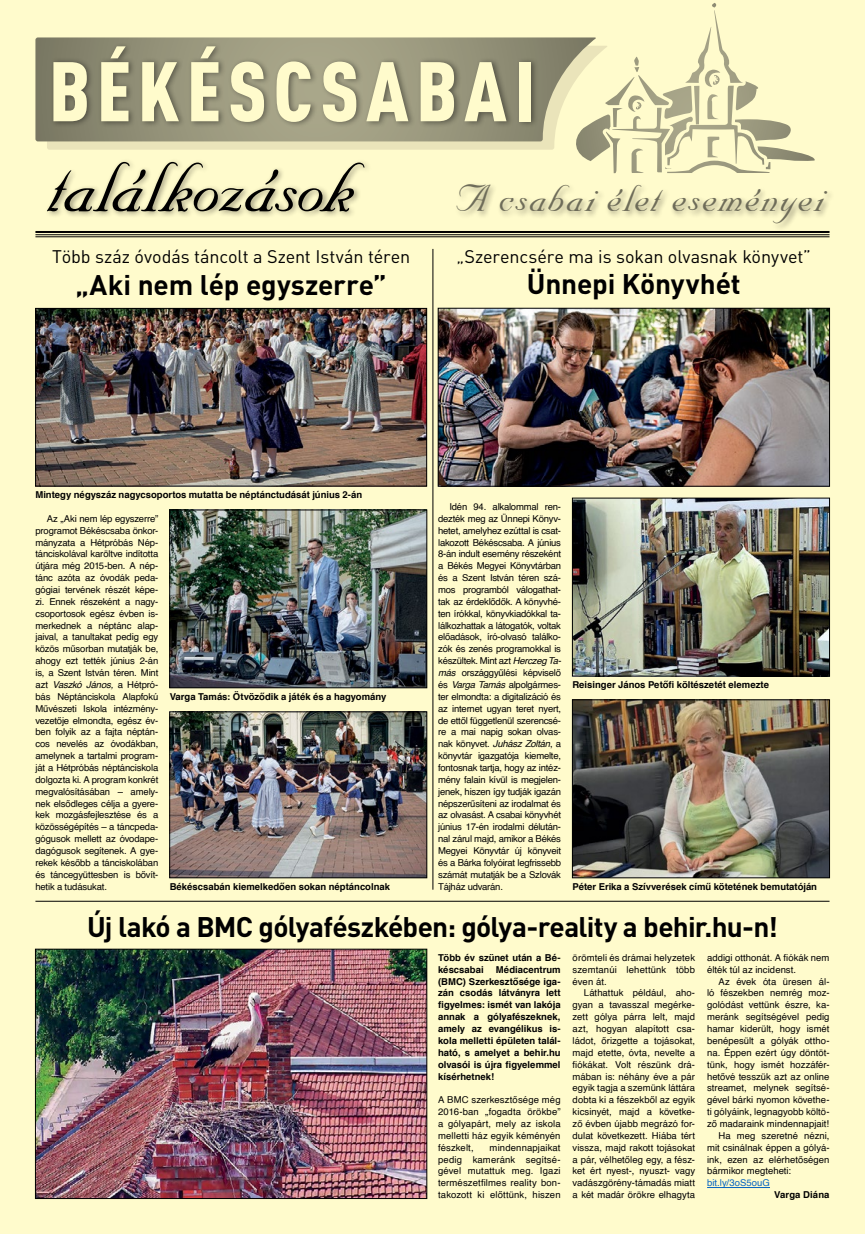
<style>
.page{position:relative;width:865px;height:1234px;background:#fff}
.page>*{position:absolute;margin:0;border:0;box-sizing:border-box;transform-origin:0 0}
.t1{font:900 condensed 83px "DIN Pro";letter-spacing:.085em;color:#fffbcc}
.t2{font:44px "Nuptial Script";letter-spacing:.035em;color:#6e6c59}
.t3{font:700 28px "DIN Pro";letter-spacing:-.015em;color:#000}
.t4{font:18px "DIN Pro";letter-spacing:-.005em;color:#000}
.t5{font:9.5px/11.9px "Helvetica";letter-spacing:.005em;color:#000;text-align:justify}
.t6{font:700 9.5px/11.9px "Helvetica";color:#000}
.t7{font:9.5px "Helvetica";letter-spacing:.005em;color:#0563c1}
.s1{font-size:84px;color:#000}
.s2{font-style:italic}
</style>
<div class="page">
<div style="left:0;top:0;width:865px;height:1233px;background:#fffbcc"></div>
<svg style="left:35px;top:37px;width:536px;height:104px"></svg>
<svg style="left:571px;top:3px;width:244px;height:170px"></svg>
<hr style="left:35px;top:236px;width:794px;height:1px;background:#000">
<hr style="left:35px;top:234px;width:794px;height:1px;background:#000">
<hr style="left:35px;top:231px;width:794px;height:2px;background:#000">
<div style="left:44px;top:43px;width:494px;height:176px;background:#000;opacity:.4"></div>
<div style="left:454px;top:182px;width:380px;height:49px;background:#000;opacity:.4"></div>
<hr style="left:707px;top:1186px;width:63px;height:1px;background:#0563c1">
<img style="left:37px;top:950px;width:388px;height:246px">
<div style="left:35px;top:948px;width:392px;height:250px;border:1px solid #000"></div>
<hr style="left:35px;top:900px;width:794px;height:1px;background:#000">
<img style="left:37px;top:310px;width:388px;height:174px">
<div style="left:35px;top:308px;width:392px;height:178px;border:1px solid #000"></div>
<img style="left:171px;top:511px;width:254px;height:174px">
<div style="left:169px;top:509px;width:258px;height:178px;border:1px solid #000"></div>
<img style="left:171px;top:713px;width:254px;height:162px">
<div style="left:169px;top:711px;width:258px;height:166px;border:1px solid #000"></div>
<hr style="left:433px;top:249px;width:1px;height:640px;background:#000">
<img style="left:440px;top:310px;width:387px;height:174px">
<div style="left:438px;top:308px;width:391px;height:178px;border:1px solid #000"></div>
<img style="left:574px;top:500px;width:253px;height:174px">
<div style="left:572px;top:498px;width:257px;height:178px;border:1px solid #000"></div>
<img style="left:574px;top:701px;width:253px;height:174px">
<div style="left:572px;top:699px;width:257px;height:178px;border:1px solid #000"></div>
<h1 class="t1" style="left:49px;top:27px;width:488px">BÉKÉSCSABAI</h1>
<h2 class="t2" style="left:48px;top:174px;width:777px"><span class="s1">találkozások</span> A csabai élet eseményei</h2>
<h3 class="t4" style="left:52px;top:244px;width:359px">Több száz óvodás táncolt a Szent István téren</h3>
<h3 class="t3" style="left:75px;top:266px;width:313px">„Aki nem lép egyszerre”</h3>
<h3 class="t4" style="left:456px;top:244px;width:356px">„Szerencsére ma is sokan olvasnak könyvet”</h3>
<h3 class="t3" style="left:527px;top:265px;width:215px">Ünnepi Könyvhét</h3>
<p class="t6" style="left:35px;top:489px;width:328px">Mintegy négyszáz nagycsoportos mutatta be néptánctudását június 2-án</p>
<p class="t5" style="left:35px;top:512px;width:124px;text-indent:11px">Az „Aki nem lép egyszerre” programot Békéscsaba önkor&shy;mányzata a Hétpróbás Nép&shy;tánciskolával karöltve indította útjára még 2015-ben. A nép&shy;tánc azóta az óvodák peda&shy;gógiai tervének részét képe&shy;zi. Ennek részeként a nagy&shy;csoportosok egész évben is&shy;merkednek a néptánc alap&shy;jaival, a tanultakat pedig egy közös műsorban mutatják be, ahogy ezt tették június 2-án is, a Szent István téren. Mint azt <span class="s2">Vaszkó János,</span> a Hétpró&shy;bás Néptánciskola Alapfokú Művészeti Iskola intézmény&shy;vezetője elmondta, egész év&shy;ben folyik az a fajta néptán&shy;cos nevelés az óvodákban, amelynek a tartalmi program&shy;ját a Hétpróbás néptánciskola dolgozta ki. A program konkrét megvalósításában – amely&shy;nek elsődleges célja a gyere&shy;kek mozgásfejlesztése és a közösségépítés – a táncpeda&shy;gógusok mellett az óvodape&shy;dagógusok segítenek. A gye&shy;rekek később a tánciskolában és táncegyüttesben is bővít&shy;hetik a tudásukat.</p>
<p class="t6" style="left:170px;top:690px;width:218px">Varga Tamás: Ötvöződik a játék és a hagyomány</p>
<p class="t6" style="left:170px;top:880px;width:222px">Békéscsabán kiemelkedően sokan néptáncolnak</p>
<p class="t5" style="left:438px;top:501px;width:125px;text-indent:11px">Idén 94. alkalommal ren&shy;dezték meg az Ünnepi Könyv&shy;hetet, amelyhez ezúttal is csat&shy;lakozott Békéscsaba. A június 8-án indult esemény részeként a Békés Megyei Könyvtárban és a Szent István téren szá&shy;mos programból válogathat&shy;tak az érdeklődők. A könyvhé&shy;ten írókkal, könyvkiadókkal ta&shy;lálkozhattak a látogatók, voltak előadások, író-olvasó találko&shy;zók és zenés programokkal is készültek. Mint azt <span class="s2">Herczeg Ta&shy;más</span> országgyűlési képviselő és <span class="s2">Varga Tamás</span> alpolgármes&shy;ter elmondta: a digitalizáció és az internet ugyan teret nyert, de ettől függetlenül szerencsé&shy;re a mai napig sokan olvas&shy;nak könyvet. <span class="s2">Juhász Zoltán</span>, a könyvtár igazgatója kiemelte, fontosnak tartja, hogy az intéz&shy;mény falain kívül is megjelen&shy;jenek, hiszen így tudják igazán népszerűsíteni az irodalmat és az olvasást. A csabai könyvhét június 17-én irodalmi délután&shy;nal zárul majd, amikor a Békés Megyei Könyvtár új könyveit és a Bárka folyóirat legfrissebb számát mutatják be a Szlovák Tájház udvarán.</p>
<p class="t6" style="left:572px;top:678px;width:198px">Reisinger János Petőfi költészetét elemezte</p>
<p class="t6" style="left:572px;top:880px;width:246px">Péter Erika a Szívverések című kötetének bemutatóján</p>
<h3 class="t3" style="left:87px;top:907px;width:692px">Új lakó a BMC gólyafészkében: gólya-reality a behir.hu-n!</h3>
<p class="t6" style="left:438px;top:951px;width:124px">Több év szünet után a Bé&shy;késcsabai</p>
<p class="t6" style="left:438px;top:963px;width:124px;text-align:justify;text-indent:58px">Médiacentrum (BMC) Szerkesztősége iga&shy;zán csodás látványra lett figyelmes: ismét van lakója annak a gólyafészeknek, amely az evangélikus is&shy;kola melletti épületen talál&shy;ható, s amelyet a behir.hu olvasói is újra figyelemmel kísérhetnek!</p>
<p class="t5" style="left:438px;top:1093px;width:124px">A BMC szerkesztősége még 2016-ban „fogadta örökbe” a gólyapárt, mely az iskola melletti ház egyik kéményén fészkelt,</p>
<p class="t5" style="left:438px;top:1141px;width:124px;text-indent:51px">mindennapjaikat pedig kameránk segítsé&shy;gével mutattuk meg. Igazi természetfilmes reality bon&shy;takozott ki előttünk, hiszen</p>
<p class="t5" style="left:572px;top:951px;width:124px">örömteli és drámai helyzetek szemtanúi lehettünk több éven át.</p>
<p class="t5" style="left:572px;top:987px;width:124px;text-indent:11px">Láthattuk például, aho&shy;gyan a tavasszal megérke&shy;zett gólya párra lelt, majd azt, hogyan alapított csa&shy;ládot, őrizgette a tojásokat, majd etette, óvta, nevelte a fiókákat. Volt részünk drá&shy;mában is: néhány éve a pár egyik tagja a szemünk láttára dobta ki a fészekből az egyik kicsinyét, majd a követke&shy;ző évben újabb megrázó for&shy;dulat következett. Hiába tért vissza, majd rakott tojásokat a pár, vélhetőleg egy, a fész&shy;ket ért nyest-, nyuszt- vagy vadászgörény-támadás miatt a két madár örökre elhagyta</p>
<p class="t5" style="left:707px;top:951px;width:124px">addigi otthonát. A fiókák nem élték túl az incidenst.</p>
<p class="t5" style="left:718px;top:975px;width:113px">Az évek óta üresen ál-</p>
<p class="t5" style="left:707px;top:987px;width:124px">ló fészekben nemrég moz-</p>
<p class="t5" style="left:707px;top:999px;width:124px">golódást vettünk észre, ka-</p>
<p class="t5" style="left:707px;top:1010px;width:124px">meránk segítségével pedig</p>
<p class="t5" style="left:707px;top:1022px;width:124px">hamar kiderült, hogy ismét</p>
<p class="t5" style="left:707px;top:1034px;width:124px">benépesült a gólyák ottho-</p>
<p class="t5" style="left:707px;top:1046px;width:124px">na. Éppen ezért úgy döntöt-</p>
<p class="t5" style="left:707px;top:1058px;width:124px">tünk, hogy ismét hozzáfér-</p>
<p class="t5" style="left:707px;top:1070px;width:124px">hetővé tesszük azt az online</p>
<p class="t5" style="left:707px;top:1082px;width:124px">streamet, melynek segítsé-</p>
<p class="t5" style="left:707px;top:1093px;width:124px">gével bárki nyomon követhe-</p>
<p class="t5" style="left:707px;top:1105px;width:124px">ti gólyáink, legnagyobb költö-</p>
<p class="t5" style="left:707px;top:1117px;width:123px">ző madaraink mindennapjait!</p>
<p class="t5" style="left:718px;top:1129px;width:113px">Ha meg szeretné nézni,</p>
<p class="t5" style="left:707px;top:1141px;width:124px">mit csinálnak éppen a gólyá-</p>
<p class="t5" style="left:707px;top:1153px;width:124px">ink, ezen az elérhetőségen</p>
<p class="t5" style="left:707px;top:1165px;width:86px">bármikor megteheti:</p>
<p class="t7" style="left:707px;top:1175px;width:64px">bit.ly/3oS5ouG</p>
<p class="t6" style="left:774px;top:1188px;width:57px">Varga Diána</p>
</div>
